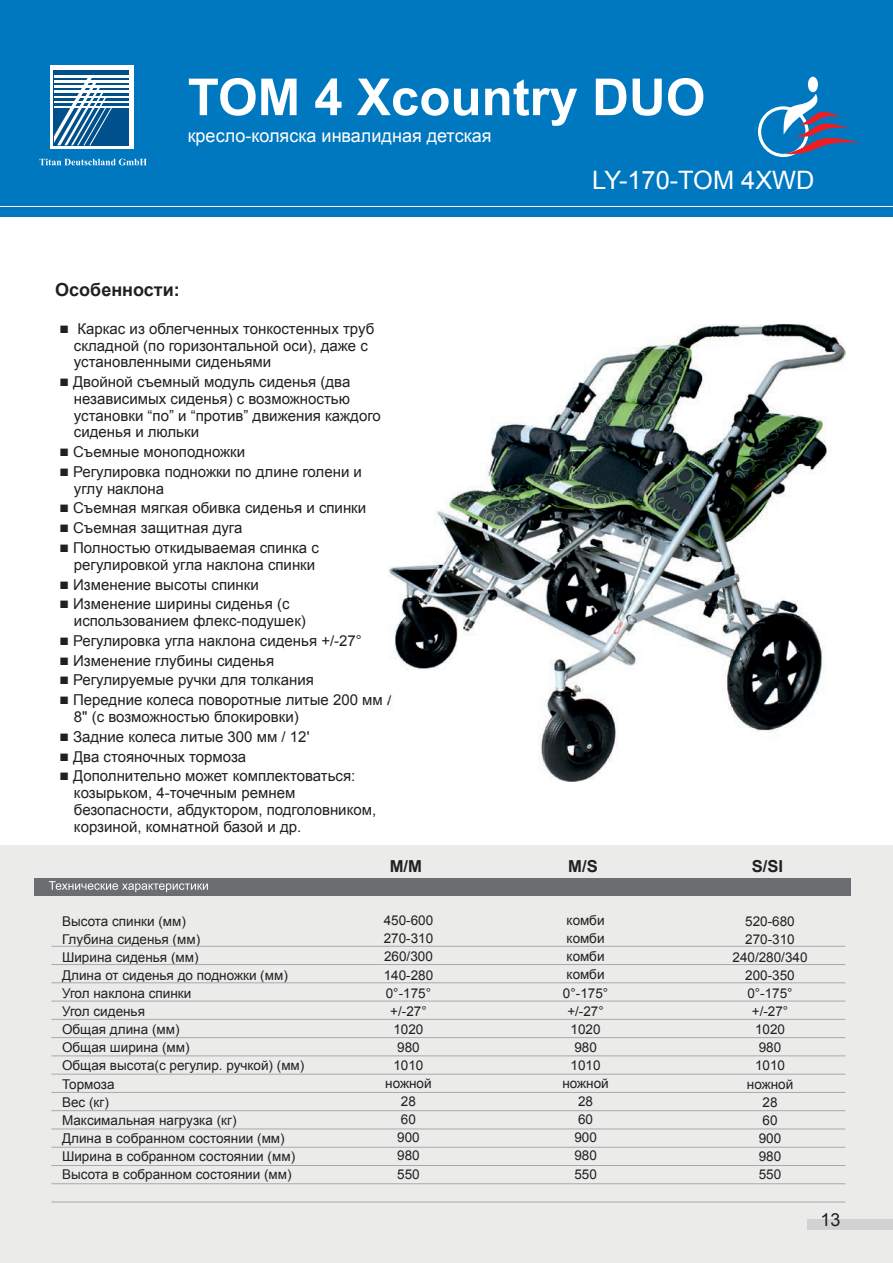
<style>
.page{position:relative;width:893px;height:1263px;background:#fff}
.page>*{position:absolute;margin:0;border:0;box-sizing:border-box;transform-origin:0 0}
.t1{font:700 51px "Arial";color:#fff}
.t2{font:25.35px "Arial";color:#fff}
.t3{font:18px "Arial";color:#fff}
.t4{font:700 18px "Arial";color:#231f20}
.t5{font:18px "Arial";color:#231f20}
.t6{font:700 16.5px "Arial";color:#231f20}
.t7{font:15px/16.8px "Arial";color:#231f20}
.t8{font:13.5px/18.1px "Arial";color:#231f20;text-align:center}
</style>
<div class="page">
<div style="left:0;top:845px;width:893px;height:418px;background:#ebebea"></div>
<hr style="left:51px;top:1202px;width:794px;height:1px;background:#a8a9ad">
<hr style="left:51px;top:946px;width:794px;height:1px;background:#a8a9ad">
<hr style="left:51px;top:964px;width:794px;height:1px;background:#a8a9ad">
<hr style="left:51px;top:982px;width:794px;height:1px;background:#a8a9ad">
<hr style="left:51px;top:1001px;width:794px;height:1px;background:#a8a9ad">
<hr style="left:51px;top:1019px;width:794px;height:1px;background:#a8a9ad">
<hr style="left:51px;top:1037px;width:794px;height:1px;background:#a8a9ad">
<hr style="left:51px;top:1055px;width:794px;height:1px;background:#a8a9ad">
<hr style="left:51px;top:1074px;width:794px;height:1px;background:#a8a9ad">
<hr style="left:51px;top:1092px;width:794px;height:1px;background:#a8a9ad">
<hr style="left:51px;top:1110px;width:794px;height:1px;background:#a8a9ad">
<hr style="left:51px;top:1128px;width:794px;height:1px;background:#a8a9ad">
<hr style="left:51px;top:1147px;width:794px;height:1px;background:#a8a9ad">
<hr style="left:51px;top:1165px;width:794px;height:1px;background:#a8a9ad">
<hr style="left:51px;top:1183px;width:794px;height:1px;background:#a8a9ad">
<div style="left:34px;top:878px;width:817px;height:17px;background:#6c6d70"></div>
<svg style="left:49px;top:881px;width:159px;height:11px"></svg>
<div style="left:0;top:0;width:893px;height:205px;background:#0078bf"></div>
<div style="left:50px;top:66px;width:83px;height:83px;background:linear-gradient(to right,#fff,#fff)"></div>
<div style="left:54px;top:70px;width:75px;height:75px;background:#00518b"></div>
<hr style="left:54px;top:75px;width:75px;height:3px;background:#fff">
<hr style="left:54px;top:81px;width:75px;height:2px;background:#fff">
<hr style="left:54px;top:85px;width:75px;height:3px;background:#fff">
<hr style="left:54px;top:91px;width:75px;height:2px;background:#fff">
<hr style="left:54px;top:96px;width:75px;height:2px;background:#fff">
<hr style="left:54px;top:101px;width:75px;height:2px;background:#fff">
<hr style="left:54px;top:106px;width:75px;height:1px;background:#fff">
<svg style="left:54px;top:78px;width:58px;height:67px"></svg>
<div style="left:0;top:208px;width:893px;height:9px;background:#0078bf"></div>
<div style="left:758px;top:106px;width:51px;height:51px;border:3px solid #fff;border-radius:50%"></div>
<div style="left:808px;top:77px;width:10px;height:15px;background:#fff;border-radius:50%"></div>
<svg style="left:782px;top:91px;width:78px;height:64px"></svg>
<svg style="left:39px;top:159px;width:108px;height:6px"></svg>
<img style="left:388px;top:325px;width:458px;height:456px">
<div style="left:807px;top:1219px;width:86px;height:11px;background:#d1d2d4"></div>
<h1 class="t1" style="left:188px;top:78px;width:519px">TOM 4 Xcountry DUO</h1>
<p class="t3" style="left:188px;top:129px;width:305px">кресло-коляска инвалидная детская</p>
<h2 class="t2" style="left:592px;top:171px;width:224px">LY-170-TOM 4XWD</h2>
<p class="t4" style="left:55px;top:283px;width:126px">Особенности:</p>
<p class="t7" style="left:74px;top:322px;width:302px;text-indent:-14px">■ Каркас из облегченных тонкостенных труб складной (по горизонтальной оси), даже с установленными сиденьями</p>
<p class="t7" style="left:74px;top:375px;width:308px;text-indent:-14px">■ Двойной съемный модуль сиденья (два независимых сиденья) с возможностью установки “по” и “против” движения каждого сиденья и люльки</p>
<p class="t7" style="left:59px;top:445px;width:187px">■ Съемные моноподножки</p>
<p class="t7" style="left:74px;top:465px;width:289px;text-indent:-14px">■ Регулировка подножки по длине голени и углу наклона</p>
<p class="t7" style="left:59px;top:501px;width:308px">■ Съемная мягкая обивка сиденья и спинки</p>
<p class="t7" style="left:59px;top:521px;width:184px">■ Съемная защитная дуга</p>
<p class="t7" style="left:59px;top:541px;width:261px;text-align:right">■ Полностью откидываемая спинка с регулировкой угла наклона спинки</p>
<p class="t7" style="left:59px;top:577px;width:201px">■ Изменение высоты спинки</p>
<p class="t7" style="left:74px;top:597px;width:233px;text-indent:-14px">■ Изменение ширины сиденья (с использованием флекс-подушек)</p>
<p class="t7" style="left:59px;top:634px;width:304px">■ Регулировка угла наклона сиденья +/-27°</p>
<p class="t7" style="left:59px;top:653px;width:216px">■ Изменение глубины сиденья</p>
<p class="t7" style="left:59px;top:673px;width:256px">■ Регулируемые ручки для толкания</p>
<p class="t7" style="left:74px;top:693px;width:319px;text-indent:-14px">■ Передние колеса поворотные литые 200 мм /<br>8" (с возможностью блокировки)</p>
<p class="t7" style="left:59px;top:729px;width:252px">■ Задние колеса литые 300 мм / 12'</p>
<p class="t7" style="left:59px;top:749px;width:188px">■ Два стояночных тормоза</p>
<p class="t7" style="left:74px;top:769px;width:304px;text-indent:-14px">■ Дополнительно может комплектоваться: козырьком, 4-точечным ремнем безопасности, абдуктором, подголовником, корзиной, комнатной базой и др.</p>
<p class="t8" style="left:62px;top:913px;width:244px;text-align:left">Высота спинки (мм)<br>Глубина сиденья (мм)<br>Ширина сиденья (мм)<br>Длина от сиденья до подножки (мм)<br>Угол наклона спинки<br>Угол сиденья<br>Общая длина (мм)<br>Общая ширина (мм)<br>Общая высота(с регулир. ручкой) (мм)<br>Тормоза<br>Вес (кг)<br>Максимальная нагрузка (кг)<br>Длина в собранном состоянии (мм)<br>Ширина в собранном состоянии (мм)<br>Высота в собранном состоянии (мм)</p>
<p class="t6" style="left:390px;top:859px;width:34px">M/M</p>
<p class="t8" style="left:384px;top:913px;width:51px">450-600<br>270-310<br>260/300<br>140-280<br>0°-175° +/-27°<br>1020<br>980<br>1010 ножной<br>28<br>60<br>900<br>980<br>550</p>
<p class="t6" style="left:568px;top:859px;width:31px">M/S</p>
<p class="t8" style="left:562px;top:913px;width:48px">комби комби комби комби<br>0°-175° +/-27°<br>1020<br>980<br>1010 ножной<br>28<br>60<br>900<br>980<br>550</p>
<p class="t6" style="left:752px;top:860px;width:33px">S/SI</p>
<p class="t8" style="left:732px;top:913px;width:77px">520-680<br>270-310<br>240/280/340<br>200-350<br>0°-175° +/-27°<br>1020<br>980<br>1010 ножной<br>28<br>60<br>900<br>980<br>550</p>
<p class="t5" style="left:820px;top:1213px;width:22px">13</p>
</div>
